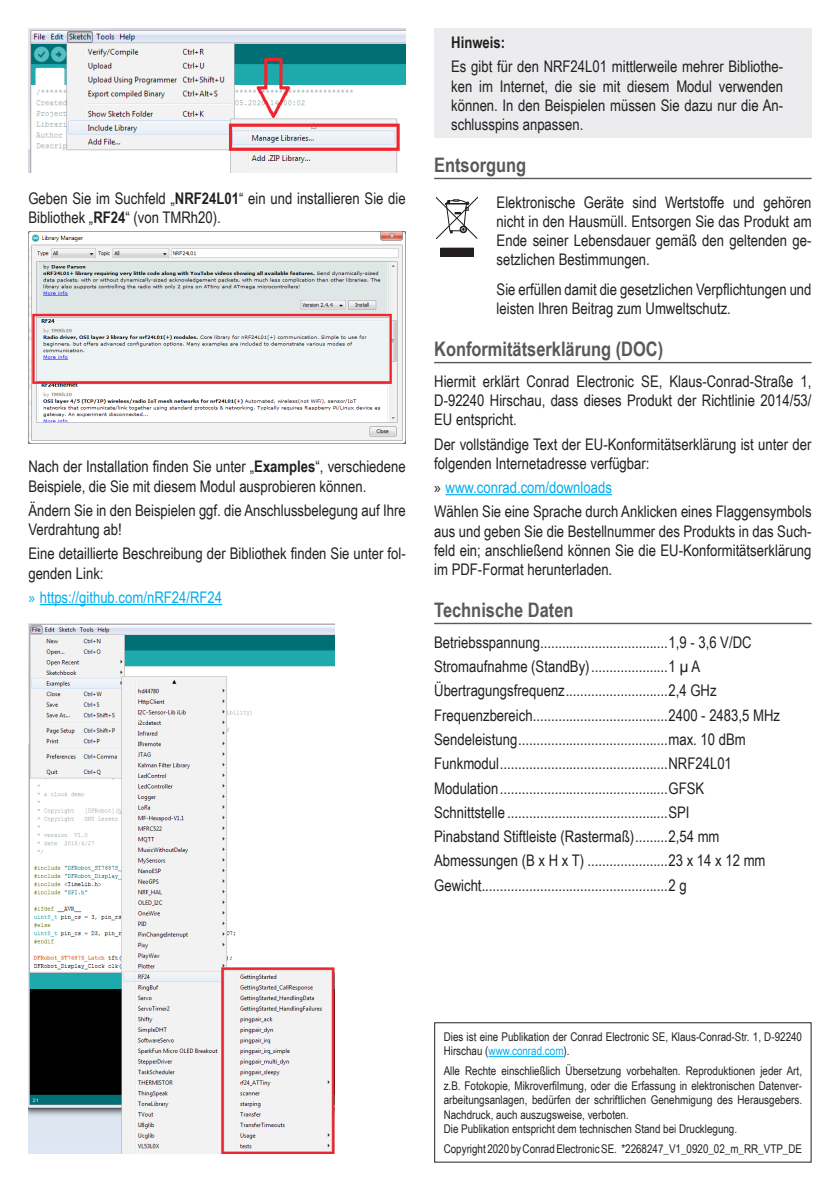
<style>
.page{position:relative;width:840px;height:1191px;background:#fff}
.page>*{position:absolute;margin:0;border:0;box-sizing:border-box;transform-origin:0 0}
.t1{font:700 20px "Arial Narrow";color:#585959}
.M-body{font:16px/19.2px "Arial Narrow";color:#231f20}
.M-body--techdata{font:16px "Arial Narrow";color:#231f20}
.M-body--Symbols{font:16px/19.2px "Arial Narrow";color:#231f20;text-align:justify}
.t2{font:16px "Arial Narrow";color:#00aeef}
.M-body-2{font:700 16px "Arial Narrow";color:#231f20}
.M-copyright{font:12px/14.4px "Arial Narrow";color:#231f20}
.s1{font-weight:700}
.s2{font-family:"Myriad Pro"}
.s3{font-family:"Myriad Pro";color:#231f20}
.s4{color:#00aeef}
</style>
<div class="page">
<hr style="left:40px;top:604px;width:182px;height:1px;background:#00aeef">
<img style="left:28px;top:28px;width:377px;height:144px">
<img style="left:28px;top:231px;width:377px;height:212px">
<img style="left:28px;top:623px;width:306px;height:530px">
<hr style="left:434px;top:178px;width:377px;height:1px;background:#585959">
<hr style="left:434px;top:362px;width:377px;height:1px;background:#585959">
<hr style="left:445px;top:494px;width:166px;height:1px;background:#00aeef">
<hr style="left:434px;top:623px;width:377px;height:1px;background:#585959">
<div style="left:434px;top:28px;width:377px;height:110px;background:#ececee"></div>
<svg style="left:440px;top:248px;width:33px;height:9px"></svg>
<svg style="left:435px;top:196px;width:43px;height:43px"></svg>
<hr style="left:488px;top:1056px;width:75px;height:1px;background:#00aeef">
<p class="M-body" style="left:28px;top:188px;width:379px">Geben Sie im Suchfeld „<span class="s1">NRF24L01</span>“ ein und installieren Sie die<br>Bibliothek „<span class="s1">RF24</span>“ (von TMRh20).</p>
<p class="M-body" style="left:28px;top:456px;width:378px">Nach der Installation finden Sie unter „<span class="s1">Examples</span>“, verschiedene<br>Beispiele, die Sie mit diesem Modul ausprobieren können.</p>
<p class="M-body" style="left:28px;top:500px;width:379px">Ändern Sie in den Beispielen ggf. die Anschlussbelegung auf Ihre<br>Verdrahtung ab!</p>
<p class="M-body" style="left:28px;top:543px;width:379px">Eine detaillierte Beschreibung der Bibliothek finden Sie unter fol&shy;genden Link:</p>
<p class="t2" style="left:28px;top:585px;width:195px"><span class="s2">»</span> https://github.com/nRF24/RF24</p>
<p class="M-body-2" style="left:451px;top:30px;width:55px">Hinweis:</p>
<p class="M-body" style="left:451px;top:56px;width:333px;text-align:justify">Es gibt für den NRF24L01 mittlerweile mehrer Bibliothe&shy;ken im Internet, die sie mit diesem Modul verwenden können. In den Beispielen müssen Sie dazu nur die An&shy;schlusspins anpassen.</p>
<p class="t1" style="left:434px;top:150px;width:94px">Entsorgung</p>
<p class="M-body--Symbols" style="left:496px;top:192px;width:316px">Elektronische Geräte sind Wertstoffe und gehören nicht in den Hausmüll. Entsorgen Sie das Produkt am Ende seiner Lebensdauer gemäß den geltenden ge&shy;setzlichen Bestimmungen.</p>
<p class="M-body--Symbols" style="left:496px;top:279px;width:316px">Sie erfüllen damit die gesetzlichen Verpflichtungen und leisten Ihren Beitrag zum Umweltschutz.</p>
<p class="t1" style="left:434px;top:334px;width:230px">Konformitätserklärung (DOC)</p>
<p class="M-body" style="left:434px;top:371px;width:379px;text-align:justify">Hiermit erklärt Conrad Electronic SE, Klaus-Conrad-Straße 1, D-92240 Hirschau, dass dieses Produkt der Richtlinie 2014/53/ EU entspricht.</p>
<p class="M-body" style="left:434px;top:434px;width:379px">Der vollständige Text der EU-Konformitätserklärung ist unter der folgenden Internetadresse verfügbar:</p>
<p class="t2" style="left:434px;top:475px;width:179px"><span class="s3">»</span> www.conrad.com/downloads</p>
<p class="M-body" style="left:434px;top:501px;width:379px;text-align:justify">Wählen Sie eine Sprache durch Anklicken eines Flaggensymbols aus und geben Sie die Bestellnummer des Produkts in das Such&shy;feld ein; anschließend können Sie die EU-Konformitätserklärung im PDF-Format herunterladen.</p>
<p class="t1" style="left:434px;top:595px;width:141px">Technische Daten</p>
<p class="M-body--techdata" style="left:434px;top:630px;width:319px">Betriebsspannung...................................1,9 - 3,6 V/DC</p>
<p class="M-body--techdata" style="left:434px;top:654px;width:267px">Stromaufnahme (StandBy).....................1 µ A</p>
<p class="M-body--techdata" style="left:434px;top:679px;width:284px">Übertragungsfrequenz............................2,4 GHz</p>
<p class="M-body--techdata" style="left:434px;top:703px;width:347px">Frequenzbereich.....................................2400 - 2483,5 MHz</p>
<p class="M-body--techdata" style="left:434px;top:727px;width:313px">Sendeleistung.........................................max. 10 dBm</p>
<p class="M-body--techdata" style="left:434px;top:752px;width:299px">Funkmodul..............................................NRF24L01</p>
<p class="M-body--techdata" style="left:434px;top:776px;width:271px">Modulation..............................................GFSK</p>
<p class="M-body--techdata" style="left:434px;top:800px;width:257px">Schnittstelle ............................................SPI</p>
<p class="M-body--techdata" style="left:434px;top:824px;width:287px">Pinabstand Stiftleiste (Rastermaß).........2,54 mm</p>
<p class="M-body--techdata" style="left:434px;top:849px;width:332px">Abmessungen (B x H x T) ......................23 x 14 x 12 mm</p>
<p class="M-body--techdata" style="left:434px;top:873px;width:254px">Gewicht...................................................2 g</p>
<p class="M-copyright" style="left:443px;top:1029px;width:360px">Dies ist eine Publikation der Conrad Electronic SE, Klaus-Conrad-Str. 1, D-92240<br>Hirschau (<span class="s4">www.conrad.com</span>).</p>
<p class="M-copyright" style="left:443px;top:1063px;width:360px;text-align:justify">Alle Rechte einschließlich Übersetzung vorbehalten. Reproduktionen jeder Art, z.B. Fotokopie, Mikroverfilmung, oder die Erfassung in elektronischen Datenver&shy;arbeitungsanlagen, bedürfen der schriftlichen Genehmigung des Herausgebers.<br>Nachdruck, auch auszugsweise, verboten.</p>
<p class="M-copyright" style="left:443px;top:1121px;width:295px">Die Publikation entspricht dem technischen Stand bei Drucklegung.</p>
<p class="M-copyright" style="left:443px;top:1141px;width:359px">Copyright 2020 by Conrad Electronic SE. *2268247_V1_0920_02_m_RR_VTP_DE</p>
</div>
